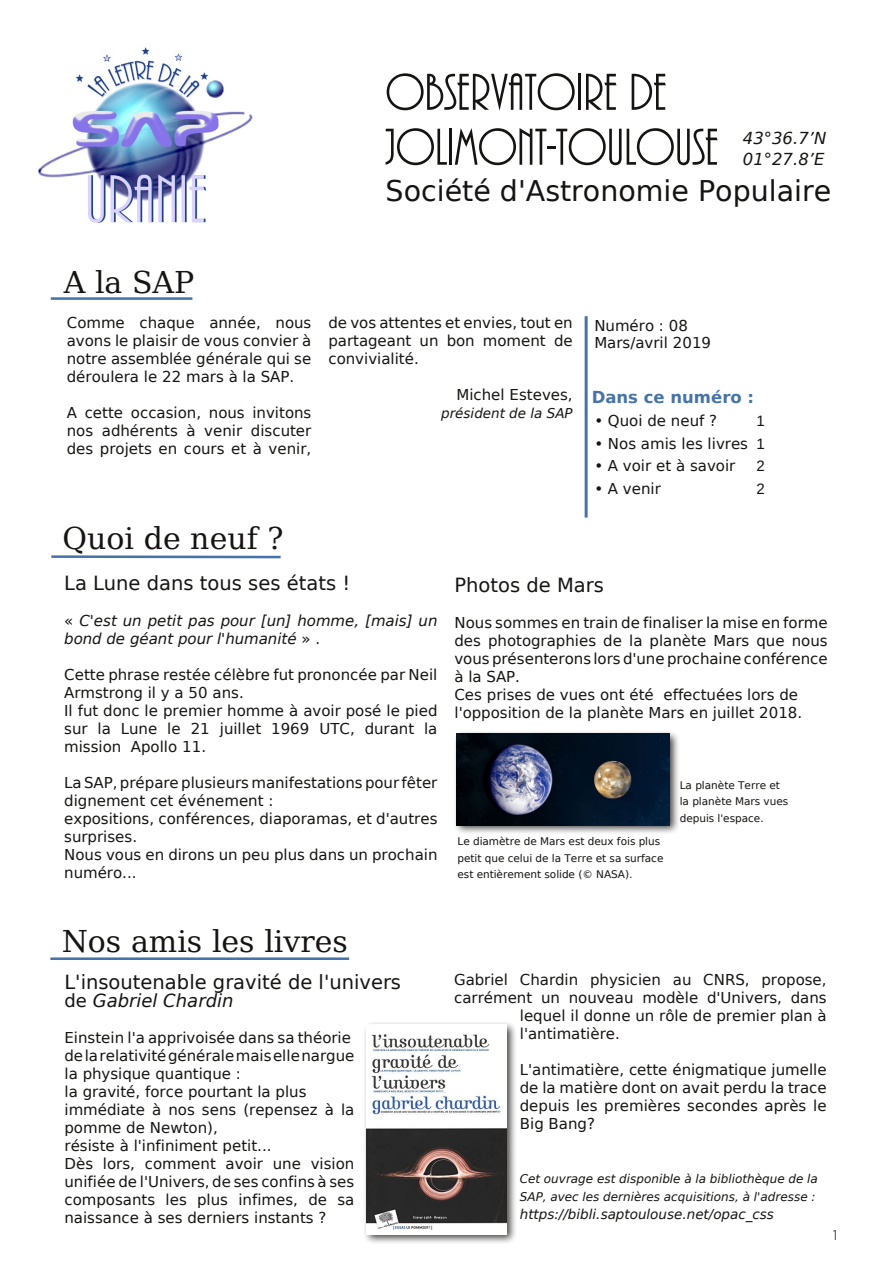
<style>
.page{position:relative;width:893px;height:1263px;background:#fff}
.page>*{position:absolute;margin:0;border:0;box-sizing:border-box;transform-origin:0 0}
.t1{font:54px/54.9px "ARBONNIE";color:#161413}
.t2{font:30px "Bitstream Vera Serif";color:#161413}
.t3{font:28.5px "Bitstream Vera Sans";color:#161413}
.t4{font:19.5px "Bitstream Vera Sans";color:#161413}
.t5{font:italic 18px "Bitstream Vera Sans";color:#161413}
.t6{font:italic 16.5px/20.7px "Bitstream Vera Sans";color:#161413}
.t7{font:700 16.5px "Bitstream Vera Sans";color:#4674a9}
.t8{font:15px/18px "Bitstream Vera Sans";color:#161413}
.t9{font:italic 15px/18px "Bitstream Vera Sans";letter-spacing:-.005em;color:#161413}
.t10{font:15px "Liberation Sans";color:#161413}
.t11{font:15px "ARBONNIE";color:#161413}
.t12{font:italic 13.5px "Bitstream Vera Sans";color:#161413}
.t13{font:italic 12px/18px "Bitstream Vera Sans";color:#161413}
.t14{font:10.5px/16.5px "Bitstream Vera Sans";letter-spacing:-.005em;color:#161413}
.s1{font-family:"Liberation Sans"}
.s2{font-style:normal}
</style>
<div class="page">
<hr style="left:50px;top:957px;width:299px;height:3px;background:#4674a9">
<hr style="left:51px;top:297px;width:141px;height:3px;background:#4674a9">
<hr style="left:585px;top:316px;width:3px;height:202px;background:#4674a9">
<img style="left:38px;top:47px;width:215px;height:176px">
<hr style="left:51px;top:555px;width:230px;height:3px;background:#4674a9">
<img style="left:455px;top:732px;width:224px;height:101px">
<img style="left:457px;top:734px;width:212px;height:91px">
<img style="left:364px;top:1022px;width:152px;height:221px">
<img style="left:367px;top:1024px;width:139px;height:210px">
<h1 class="t1" style="left:386px;top:64px;width:334px">OBSERVATOIRE DE<br>JOLIMONT-TOULOUSE</h1>
<h3 class="t3" style="left:386px;top:175px;width:447px">Société d'Astronomie Populaire</h3>
<p class="t6" style="left:743px;top:128px;width:85px">43°36.7’N<br>01°27.8’E</p>
<h2 class="t2" style="left:64px;top:265px;width:132px">A la SAP</h2>
<p class="t8" style="left:67px;top:314px;width:246px;text-align:justify">Comme chaque année, nous avons le plaisir de vous convier à notre assemblée générale qui se déroulera le 22 mars à la SAP.</p>
<p class="t8" style="left:67px;top:404px;width:246px;text-align:justify">A cette occasion, nous invitons nos adhérents à venir discuter des projets en cours et à venir,</p>
<p class="t8" style="left:328px;top:313px;width:246px;text-align:justify">de vos attentes et envies, tout en partageant un bon moment de convivialité.</p>
<p class="t8" style="left:456px;top:385px;width:118px">Michel Esteves,</p>
<p class="t12" style="left:441px;top:405px;width:133px">président de la SAP</p>
<h2 class="t2" style="left:63px;top:521px;width:222px">Quoi de neuf ?</h2>
<p class="t8" style="left:594px;top:317px;width:118px;line-height:17.4px">Numéro : 08<br>Mars/avril 2019</p>
<p class="t7" style="left:592px;top:387px;width:164px">Dans ce numéro :</p>
<p class="t8" style="left:594px;top:412px;width:124px">• Quoi de neuf ?</p>
<p class="t10" style="left:756px;top:413px;width:10px">1</p>
<p class="t8" style="left:594px;top:434px;width:172px">• Nos amis les livres <span class="s1">1</span></p>
<p class="t8" style="left:594px;top:457px;width:143px">• A voir et à savoir</p>
<p class="t10" style="left:756px;top:458px;width:10px">2</p>
<p class="t8" style="left:594px;top:479px;width:68px">• A venir</p>
<p class="t10" style="left:756px;top:480px;width:10px">2</p>
<h3 class="t4" style="left:64px;top:571px;width:287px">La Lune dans tous ses états !</h3>
<p class="t9" style="left:64px;top:611px;width:375px"><span class="s2">«</span> C'est un petit pas pour [un] homme, [mais] un bond de géant pour l'humanité <span class="s2">» .</span></p>
<p class="t8" style="left:64px;top:665px;width:375px">Cette phrase restée célèbre fut prononcée par Neil Armstrong il y a 50 ans.<br>Il fut donc le premier homme à avoir posé le pied sur la Lune le 21 juillet 1969 UTC, durant la mission Apollo 11.</p>
<p class="t8" style="left:64px;top:773px;width:375px">La SAP, prépare plusieurs manifestations pour fêter dignement cet événement :<br>expositions, conférences, diaporamas, et d'autres surprises.<br>Nous vous en dirons un peu plus dans un prochain numéro...</p>
<h3 class="t4" style="left:454px;top:574px;width:151px">Photos de Mars</h3>
<p class="t8" style="left:454px;top:614px;width:375px">Nous sommes en train de finaliser la mise en forme des photographies de la planète Mars que nous vousprésenterons lorsd'une prochaine conférence à la SAP.<br>Ces prises de vues ont été effectuées lors de l'opposition de la planète Mars en juillet 2018.</p>
<p class="t14" style="left:457px;top:833px;width:207px">Le diamètre de Mars est deux fois plus petit que celui de la Terre et sa surface est entièrement solide (© NASA).</p>
<p class="t14" style="left:680px;top:777px;width:110px">La planète Terre et la planète Mars vues depuis l'espace.</p>
<h2 class="t2" style="left:62px;top:924px;width:288px">Nos amis les livres</h2>
<h3 class="t4" style="left:65px;top:971px;width:338px">L'insoutenable gravité de l'univers</h3>
<p class="t5" style="left:65px;top:990px;width:170px"><span class="s2">de</span> Gabriel Chardin</p>
<p class="t8" style="left:65px;top:1029px;width:291px">Einstein l'a apprivoisée dans sa théorie delarelativitégénéralemaisellenargue la physique quantique :<br>la gravité, force pourtant la plus immédiate à nos sens (repensez à la pomme de Newton),<br>résiste à l'infiniment petit...<br>Dès lors, comment avoir une vision unifiée de l'Univers, de ses confins à ses composants les plus infimes, de sa naissance à ses derniers instants ?</p>
<p class="t8" style="left:454px;top:971px;width:374px">Gabriel Chardin physicien au CNRS, propose,</p>
<p class="t8" style="left:454px;top:989px;width:374px">carrément un nouveau modèle d'Univers, dans</p>
<p class="t8" style="left:520px;top:1007px;width:308px">lequel il donne un rôle de premier plan à</p>
<p class="t8" style="left:520px;top:1025px;width:102px">l'antimatière.</p>
<p class="t8" style="left:520px;top:1061px;width:308px;text-align:justify">L'antimatière, cette énigmatique jumelle de la matière dont on avait perdu la trace depuis les premières secondes après le Big Bang?</p>
<p class="t13" style="left:520px;top:1170px;width:300px">Cet ouvrage est disponible à la bibliothèque de la<br>SAP, avec les dernières acquisitions, à l'adresse :</p>
<p class="t12" style="left:520px;top:1207px;width:256px">https://bibli.saptoulouse.net/opac_css</p>
<p class="t11" style="left:832px;top:1226px;width:8px">1</p>
</div>
